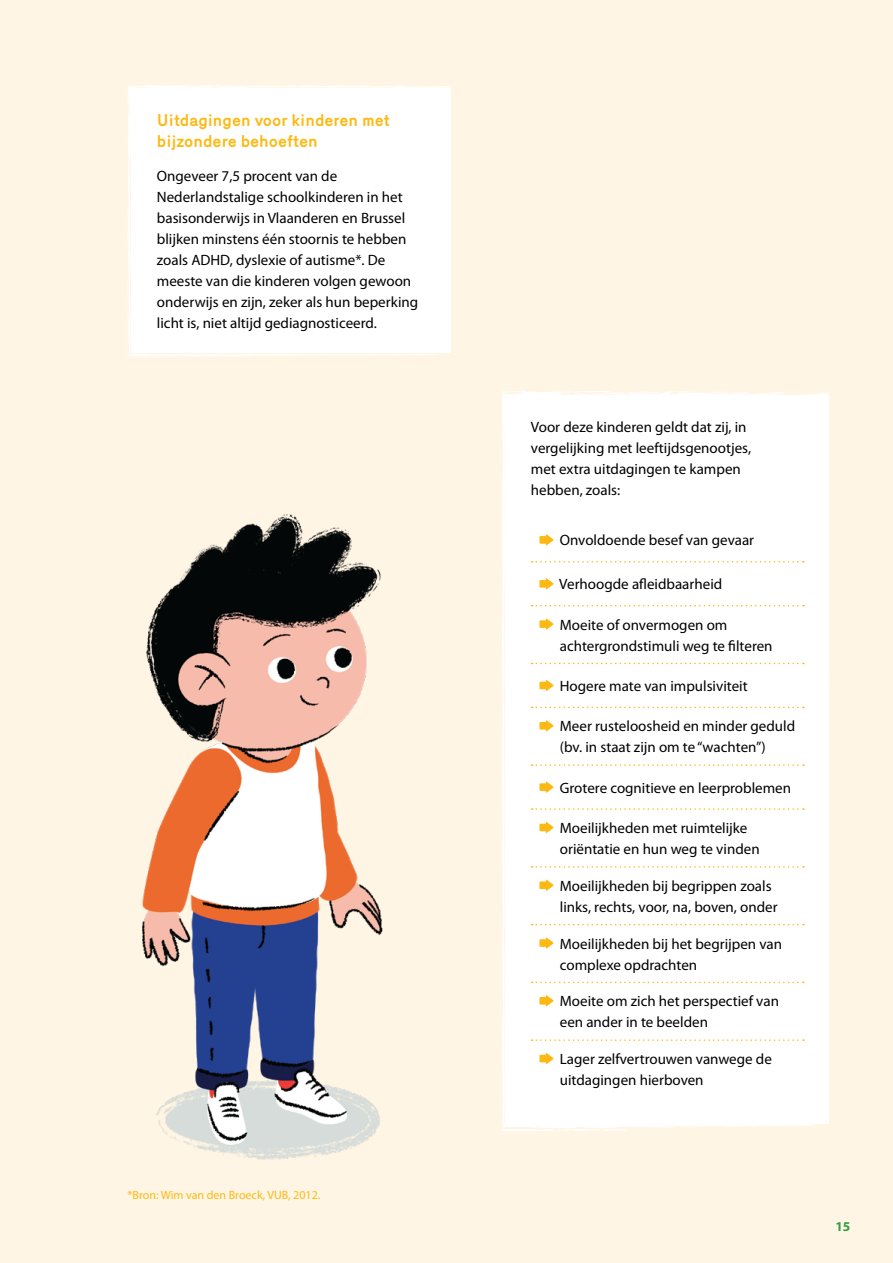
<style>
.page{position:relative;width:893px;height:1263px;background:#fff5e4}
.page>*{position:absolute;margin:0;border:0;box-sizing:border-box;transform-origin:0 0}
.t1{font:700 16.5px/21px "Mercury";color:#fdb913}
.t2{font:15px/21px "Myriad Pro";color:#000}
.t3{font:700 13.5px "Myriad Pro";color:#319f42}
.t4{font:12px "Myriad Pro";color:#fdb913}
</style>
<div class="page">
<div style="left:127px;top:85px;width:324px;height:271px;background:#fff"></div>
<svg style="left:448px;top:261px;width:3px;height:94px"></svg>
<svg style="left:408px;top:86px;width:24px;height:3px"></svg>
<svg style="left:384px;top:89px;width:12px;height:1px"></svg>
<svg style="left:289px;top:88px;width:38px;height:1px"></svg>
<svg style="left:340px;top:86px;width:13px;height:4px"></svg>
<svg style="left:187px;top:85px;width:10px;height:4px"></svg>
<svg style="left:208px;top:85px;width:63px;height:5px"></svg>
<svg style="left:139px;top:85px;width:11px;height:6px"></svg>
<div style="left:128px;top:133px;width:128px;height:224px;background:#fff"></div>
<svg style="left:418px;top:354px;width:20px;height:1px"></svg>
<div style="left:502px;top:391px;width:327px;height:735px;background:#fff"></div>
<div style="left:502px;top:807px;width:302px;height:324px;background:#fff"></div>
<img style="left:143px;top:514px;width:240px;height:645px">
<p class="t1" style="left:157px;top:109px;width:235px">Uitdagingen voor kinderen met bijzondere behoeften</p>
<p class="t2" style="left:157px;top:165px;width:263px">Ongeveer 7,5 procent van de Nederlandstalige schoolkinderen in het basisonderwijs in Vlaanderen en Brussel blijken minstens één stoornis te hebben zoals ADHD, dyslexie of autisme*. De meeste van die kinderen volgen gewoon onderwijs en zijn, zeker als hun beperking licht is, niet altijd gediagnosticeerd.</p>
<p class="t4" style="left:128px;top:1188px;width:194px">*Bron: Wim van den Broeck, VUB, 2012.</p>
<p class="t2" style="left:531px;top:417px;width:222px">Voor deze kinderen geldt dat zij, in vergelijking met leeftijdsgenootjes, met extra uitdagingen te kampen hebben, zoals:</p>
<p class="t2" style="left:560px;top:530px;width:196px">Onvoldoende besef van gevaar</p>
<p class="t2" style="left:559px;top:574px;width:165px">Verhoogde afleidbaarheid</p>
<p class="t2" style="left:560px;top:614px;width:214px">Moeite of onvermogen om achtergrondstimuli weg te filteren</p>
<p class="t2" style="left:560px;top:676px;width:189px">Hogere mate van impulsiviteit</p>
<p class="t2" style="left:560px;top:716px;width:237px">Meer rusteloosheid en minder geduld (bv. in staat zijn om te “wachten”)</p>
<p class="t2" style="left:560px;top:777px;width:233px">Grotere cognitieve en leerproblemen</p>
<p class="t2" style="left:560px;top:818px;width:201px">Moeilijkheden met ruimtelijke oriëntatie en hun weg te vinden</p>
<p class="t2" style="left:560px;top:876px;width:219px">Moeilijkheden bij begrippen zoals links, rechts, voor, na, boven, onder</p>
<p class="t2" style="left:560px;top:933px;width:224px">Moeilijkheden bij het begrijpen van complexe opdrachten</p>
<p class="t2" style="left:560px;top:991px;width:221px">Moeite om zich het perspectief van een ander in te beelden</p>
<p class="t2" style="left:560px;top:1049px;width:213px">Lager zelfvertrouwen vanwege de uitdagingen hierboven</p>
<p class="t3" style="left:835px;top:1217px;width:16px">15</p>
</div>
